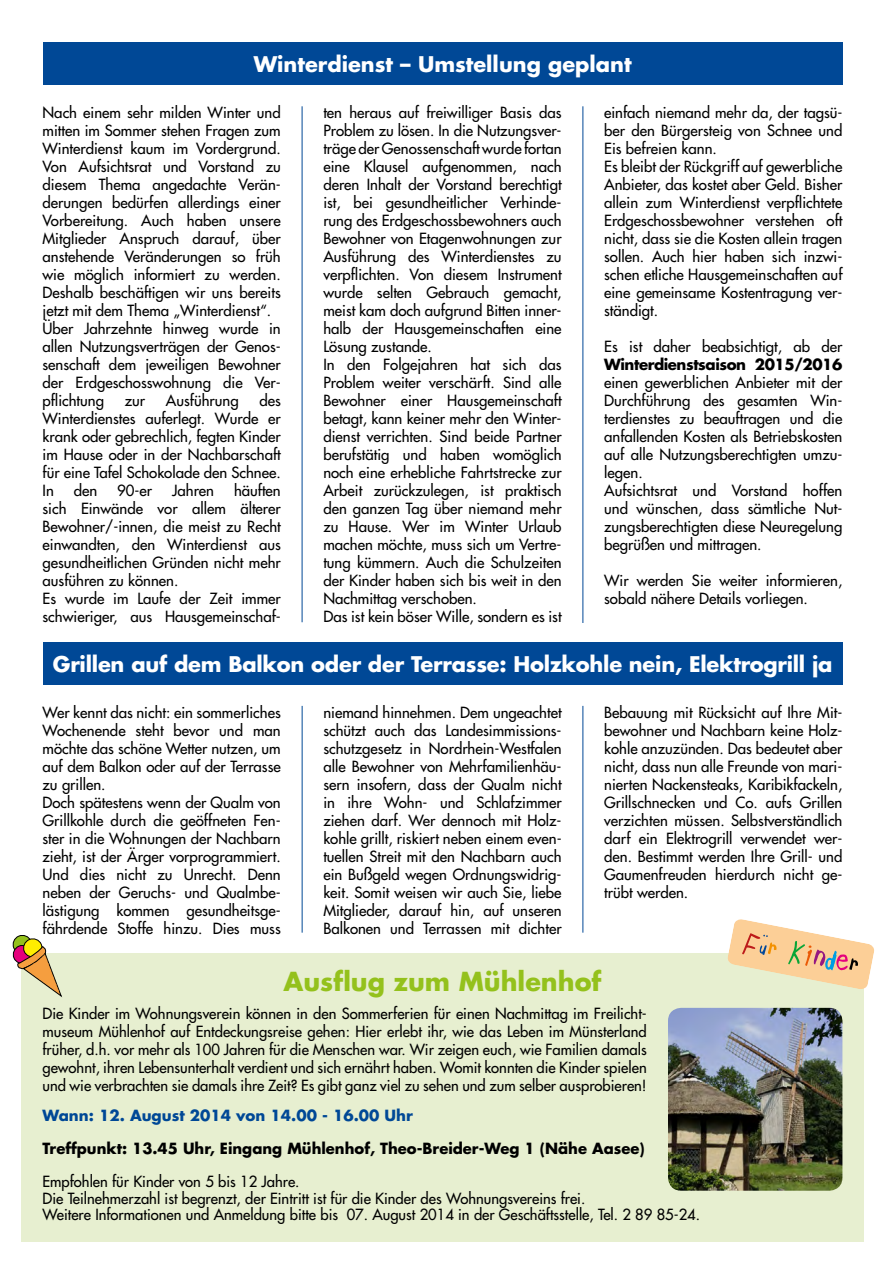
<style>
.page{position:relative;width:885px;height:1263px;background:#fff}
.page>*{position:absolute;margin:0;border:0;box-sizing:border-box;transform-origin:0 0}
.t1{font:700 25.5px "Futura";color:#94c11c}
.t2{font:700 21px "Futura";letter-spacing:-.01em;color:#fff}
.t3{font:15px/18px "Futura";color:#000}
.t4{font:700 15px "Futura";color:#000}
.t5{font:700 15px "Futura";color:#004896}
.t6{font:700 15px "Futura";letter-spacing:-.03em;color:#000}
</style>
<div class="page">
<hr style="left:884px;top:0;width:1px;height:689px;background:#d4edfc">
<hr style="left:582px;top:106px;width:1px;height:517px;background:#004896">
<hr style="left:582px;top:706px;width:1px;height:227px;background:#004896">
<hr style="left:302px;top:106px;width:1px;height:516px;background:#004896">
<hr style="left:302px;top:706px;width:1px;height:227px;background:#004896">
<hr style="left:884px;top:0;width:1px;height:68px;background:#009ee3">
<div style="left:43px;top:42px;width:799px;height:43px;background:#004896"></div>
<div style="left:43px;top:642px;width:799px;height:42px;background:#004896"></div>
<div style="left:21px;top:953px;width:842px;height:289px;background:#e7efd0"></div>
<svg style="left:727px;top:919px;width:147px;height:71px"></svg>
<img style="left:668px;top:1008px;width:174px;height:183px">
<svg style="left:12px;top:935px;width:50px;height:62px"></svg>
<h2 class="t2" style="left:254px;top:50px;width:379px">Winterdienst – Umstellung geplant</h2>
<p class="t3" style="left:43px;top:104px;width:240px">Nach einem sehr milden Winter und mitten im Sommer stehen Fragen zum Winterdienst kaum im Vordergrund.<br>Von Aufsichtsrat und Vorstand zu diesem Thema angedachte Verän&shy;derungen bedürfen allerdings einer Vorbereitung. Auch haben unsere Mitglieder Anspruch darauf, über anstehende Veränderungen so früh wie möglich informiert zu werden.<br>Deshalb beschäftigen wir uns bereits jetzt mit dem Thema „Winterdienst“.<br>Über Jahrzehnte hinweg wurde in allen Nutzungsverträgen der Genos&shy;senschaft dem jeweiligen Bewohner der Erdgeschosswohnung die Ver&shy;pflichtung</p>
<p class="t3" style="left:125px;top:392px;width:22px">zur</p>
<p class="t3" style="left:166px;top:392px;width:74px">Ausführung</p>
<p class="t3" style="left:43px;top:392px;width:240px;text-align:justify;text-indent:217px">des Winterdienstes auferlegt. Wurde er krank oder gebrechlich, fegten Kinder im Hause oder in der Nachbarschaft für eine Tafel Schokolade den Schnee.<br>In</p>
<p class="t3" style="left:43px;top:482px;width:240px;text-indent:191px">häuften sich Einwände vor allem älterer<br>Bewohner/-innen, die meist zu Recht einwandten, den Winterdienst aus gesundheitlichen Gründen nicht mehr ausführen zu können.<br>Es wurde im Laufe der Zeit immer schwieriger, aus Hausgemeinschaf-</p>
<p class="t3" style="left:74px;top:482px;width:25px">den</p>
<p class="t3" style="left:117px;top:482px;width:36px">90-er</p>
<p class="t3" style="left:172px;top:482px;width:44px">Jahren</p>
<p class="t3" style="left:323px;top:104px;width:240px">ten heraus auf freiwilliger Basis das Problem zu lösen. In die Nutzungsver&shy;träge der Genossenschaft wurde fortan eine Klausel aufgenommen, nach deren Inhalt der Vorstand berechtigt ist, bei gesundheitlicher Verhinde&shy;rung des Erdgeschossbewohners auch Bewohner von Etagenwohnungen zur Ausführung des Winterdienstes zu verpflichten. Von diesem Instrument wurde selten Gebrauch gemacht, meist kam doch aufgrund Bitten inner&shy;halb der Hausgemeinschaften eine Lösung zustande.<br>In den Folgejahren hat sich das Problem weiter verschärft. Sind alle Bewohner einer Hausgemeinschaft betagt, kann keiner mehr den Winter&shy;dienst verrichten. Sind beide Partner berufstätig und haben womöglich noch eine erhebliche Fahrtstrecke zur Arbeit zurückzulegen, ist praktisch den ganzen Tag über niemand mehr zu Hause. Wer im Winter Urlaub machen möchte, muss sich um Vertre&shy;tung kümmern. Auch die Schulzeiten der Kinder haben sich bis weit in den Nachmittag verschoben.<br>Das ist kein böser Wille, sondern es ist</p>
<p class="t3" style="left:604px;top:104px;width:240px">einfach niemand mehr da, der tagsü&shy;ber den Bürgersteig von Schnee und Eis befreien kann.<br>Es bleibt der Rückgriff auf gewerbliche Anbieter, das kostet aber Geld. Bisher allein zum Winterdienst verpflichtete Erdgeschossbewohner verstehen oft nicht, dass sie die Kosten allein tragen sollen. Auch hier haben sich inzwi&shy;schen etliche Hausgemeinschaften auf eine gemeinsame Kostentragung ver&shy;ständigt.</p>
<p class="t3" style="left:604px;top:338px;width:240px">Es ist daher beabsichtigt, ab der</p>
<p class="t6" style="left:604px;top:354px;width:240px">Winterdienstsaison 2015/2016</p>
<p class="t3" style="left:604px;top:374px;width:240px">einen gewerblichen Anbieter mit der<br>Durchführung des gesamten Win&shy;terdienstes zu beauftragen und die anfallenden Kosten als Betriebskosten auf alle Nutzungsberechtigten umzu&shy;legen.<br>Aufsichtsrat und Vorstand hoffen und wünschen, dass sämtliche Nut&shy;zungsberechtigten diese Neuregelung begrüßen und mittragen.</p>
<p class="t3" style="left:604px;top:572px;width:240px">Wir werden Sie weiter informieren, sobald nähere Details vorliegen.</p>
<h2 class="t2" style="left:53px;top:649px;width:781px">Grillen auf dem Balkon oder der Terrasse: Holzkohle nein, Elektrogrill ja</h2>
<p class="t3" style="left:43px;top:703px;width:240px">Wer kennt das nicht: ein sommerliches<br>Wochenende steht bevor und man möchte das schöne Wetter nutzen, um auf dem Balkon oder auf der Terrasse zu grillen.<br>Doch spätestens wenn der Qualm von<br>Grillkohle durch die geöffneten Fen&shy;ster in die Wohnungen der Nachbarn zieht, ist der Ärger vorprogrammiert.<br>Und dies nicht zu Unrecht. Denn neben der Geruchs- und Qualmbe&shy;lästigung kommen gesundheitsge&shy;fährdende Stoffe hinzu. Dies muss</p>
<p class="t3" style="left:323px;top:703px;width:240px;text-align:justify">niemand hinnehmen. Dem ungeachtet schützt auch das Landesimmissions&shy;schutzgesetz in Nordrhein-Westfalen alle Bewohner von Mehrfamilienhäu&shy;sern insofern, dass der Qualm nicht in ihre Wohn- und Schlafzimmer ziehen darf. Wer dennoch mit Holz&shy;kohle grillt, riskiert neben einem even&shy;tuellen Streit mit den Nachbarn auch ein Bußgeld wegen Ordnungswidrig&shy;keit. Somit weisen wir auch Sie, liebe Mitglieder, darauf hin, auf unseren Balkonen und Terrassen mit dichter</p>
<p class="t3" style="left:604px;top:703px;width:240px;text-align:justify">Bebauung mit Rücksicht auf Ihre Mit&shy;bewohner und Nachbarn keine Holz&shy;kohle anzuzünden. Das bedeutet aber nicht, dass nun alle Freunde von mari&shy;nierten Nackensteaks, Karibikfackeln, Grillschnecken und Co. aufs Grillen verzichten müssen. Selbstverständlich darf ein Elektrogrill verwendet wer&shy;den. Bestimmt werden Ihre Grill- und Gaumenfreuden hierdurch nicht ge&shy;trübt werden.</p>
<h1 class="t1" style="left:283px;top:964px;width:319px">Ausflug zum Mühlenhof</h1>
<p class="t3" style="left:43px;top:1005px;width:605px;text-align:justify">Die Kinder im Wohnungsverein können in den Sommerferien für einen Nachmittag im Freilicht&shy;museum Mühlenhof auf Entdeckungsreise gehen: Hier erlebt ihr, wie das Leben im Münsterland früher, d.h. vor mehr als 100 Jahren für die Menschen war. Wir zeigen euch, wie Familien damals gewohnt, ihren Lebensunterhalt verdient und sich ernährt haben. Womit konnten die Kinder spielen und wie verbrachten sie damals ihre Zeit? Es gibt ganz viel zu sehen und zum selber ausprobieren!</p>
<p class="t5" style="left:43px;top:1105px;width:372px">Wann: 12. August 2014 von 14.00 - 16.00 Uhr</p>
<p class="t4" style="left:43px;top:1138px;width:603px">Treffpunkt: 13.45 Uhr, Eingang Mühlenhof, Theo-Breider-Weg 1 (Nähe Aasee)</p>
<p class="t3" style="left:43px;top:1173px;width:659px;line-height:16.5px">Empfohlen für Kinder von 5 bis 12 Jahre.<br>Die Teilnehmerzahl ist begrenzt, der Eintritt ist für die Kinder des Wohnungsvereins frei.<br>Weitere Informationen und Anmeldung bitte bis 07. August 2014 in der Geschäftsstelle, Tel. 2 89 85-24.</p>
</div>
